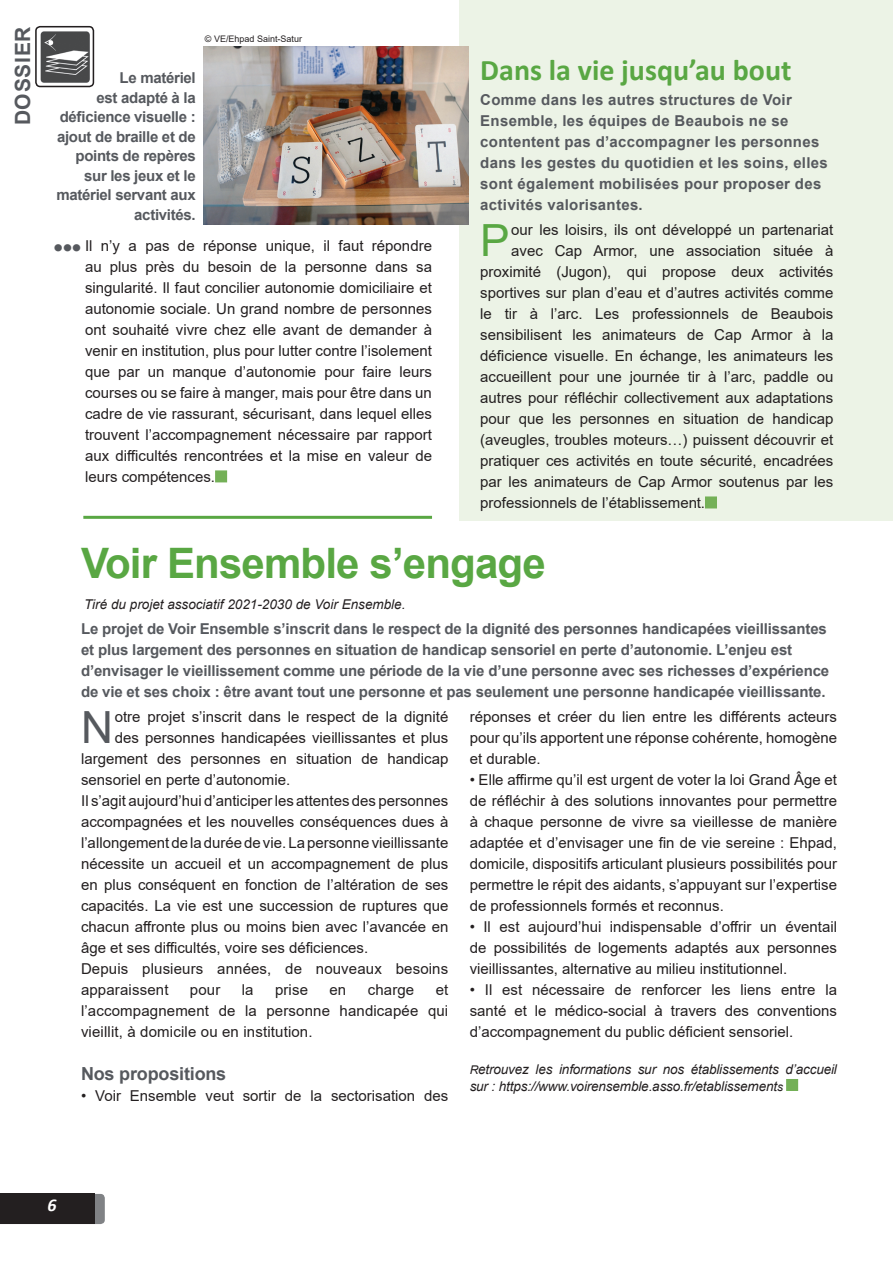
<style>
.page{position:relative;width:893px;height:1263px;background:#fff}
.page>*{position:absolute;margin:0;border:0;box-sizing:border-box;transform-origin:0 0}
.t1{font:44.4px "Arial";color:#56595e}
.t2{font:44.4px "Arial";color:#59a743}
.t3{font:700 42px "Arial";letter-spacing:-.02em;color:#59a743}
.t4{font:700 30px "Calibri";color:#59a743}
.t5{font:700 25.5px "Arial";color:#56595e}
.t6{font:700 21px "Arial";letter-spacing:.035em;color:#56595e}
.t7{font:700 18px "Arial";letter-spacing:-.01em;color:#56595e}
.t8{font:italic 700 18px "Calibri";color:#fff}
.t9{font:15px/21px "Arial";color:#231f20;text-align:justify}
.t10{font:700 15px/19.5px "Arial";letter-spacing:-.01em;color:#56595e}
.t11{font:700 15px/21px "Arial";letter-spacing:.02em;color:#56595e}
.t12{font:italic 13.5px/16.5px "Arial";letter-spacing:-.01em;color:#231f20}
.t13{font:9px "Arial";color:#231f20}
.s1{font-size:12px}
</style>
<div class="page">
<svg style="left:0;top:1194px;width:105px;height:30px"></svg>
<div style="left:0;top:1193px;width:94px;height:30px;background:#231f20"></div>
<img style="left:40px;top:31px;width:50px;height:52px">
<div style="left:35px;top:26px;width:59px;height:61px;border:2px solid #231f20;border-radius:4px"></div>
<div style="left:786px;top:1079px;width:12px;height:12px;background:#74b057;border:1px solid #74b057"></div>
<div style="left:215px;top:470px;width:12px;height:12px;background:#74b057;border:1px solid #74b057"></div>
<div style="left:459px;top:0;width:434px;height:520px;background:#ecf3e6"></div>
<div style="left:705px;top:496px;width:12px;height:12px;background:#74b057;border:1px solid #74b057"></div>
<img style="left:203px;top:46px;width:266px;height:178px">
<hr style="left:83px;top:516px;width:349px;height:3px;background:#59a743">
<h3 class="t6" style="left:8px;top:125px;width:100px;rotate:-90deg">Dossier</h3>
<p class="t13" style="left:205px;top:33px;width:99px">© VE/Ehpad Saint-Satur</p>
<p class="t10" style="left:56px;top:68px;width:141px;text-align:right">Le matériel<br>est adapté à la déficience visuelle : ajout de braille et de points de repères sur les jeux et le matériel servant aux activités.</p>
<p class="t9" style="left:85px;top:236px;width:348px">Il n’y a pas de réponse unique, il faut répondre au plus près du besoin de la personne dans sa singularité. Il faut concilier autonomie domiciliaire et autonomie sociale. Un grand nombre de personnes ont souhaité vivre chez elle avant de demander à venir en institution, plus pour lutter contre l’isolement que par un manque d’autonomie pour faire leurs courses ou se faire à manger, mais pour être dans un cadre de vie rassurant, sécurisant, dans lequel elles trouvent l’accompagnement nécessaire par rapport aux difficultés rencontrées et la mise en valeur de leurs compétences.</p>
<h3 class="t5" style="left:81px;top:266px;width:29px;rotate:-180deg">•••</h3>
<h3 class="t4" style="left:480px;top:49px;width:313px">Dans la vie jusqu’au bout</h3>
<p class="t11" style="left:480px;top:90px;width:349px">Comme dans les autres structures de Voir Ensemble, les équipes de Beaubois ne se contentent pas d’accompagner les personnes dans les gestes du quotidien et les soins, elles sont également mobilisées pour proposer des activités valorisantes.</p>
<h1 class="t2" style="left:480px;top:210px;width:31px">P</h1>
<p class="t9" style="left:511px;top:220px;width:324px">our les loisirs, ils ont développé un partenariat</p>
<p class="t9" style="left:511px;top:241px;width:324px">avec Cap Armor, une association située à</p>
<p class="t9" style="left:480px;top:262px;width:355px">proximité (Jugon), qui propose deux activités</p>
<p class="t9" style="left:480px;top:283px;width:355px">sportives sur plan d’eau et d’autres activités comme</p>
<p class="t9" style="left:480px;top:304px;width:355px">le tir à l’arc. Les professionnels de Beaubois</p>
<p class="t9" style="left:480px;top:325px;width:355px">sensibilisent les animateurs de Cap Armor à la</p>
<p class="t9" style="left:480px;top:346px;width:355px">déficience visuelle. En échange, les animateurs les</p>
<p class="t9" style="left:480px;top:367px;width:355px">accueillent pour une journée tir à l’arc, paddle ou</p>
<p class="t9" style="left:480px;top:388px;width:355px">autres pour réfléchir collectivement aux adaptations</p>
<p class="t9" style="left:480px;top:409px;width:355px">pour que les personnes en situation de handicap</p>
<p class="t9" style="left:480px;top:430px;width:355px">(aveugles, troubles moteurs…) puissent découvrir et</p>
<p class="t9" style="left:480px;top:451px;width:355px">pratiquer ces activités en toute sécurité, encadrées</p>
<p class="t9" style="left:480px;top:472px;width:355px">par les animateurs de Cap Armor soutenus par les</p>
<p class="t9" style="left:480px;top:493px;width:226px">professionnels de l’établissement.</p>
<h2 class="t3" style="left:81px;top:534px;width:466px">Voir Ensemble s’engage</h2>
<p class="t10" style="left:81px;top:618px;width:750px;line-height:21px">Le projet de Voir Ensemble s’inscrit dans le respect de la dignité des personnes handicapées vieillissantes et plus largement des personnes en situation de handicap sensoriel en perte d’autonomie. L’enjeu est d’envisager le vieillissement comme une période de la vie d’une personne avec ses richesses d’expérience de vie et ses choix : être avant tout une personne et pas seulement une personne handicapée vieillissante.</p>
<p class="t12" style="left:84px;top:596px;width:323px">Tiré du projet associatif 2021-2030 de Voir Ensemble.</p>
<h1 class="t1" style="left:81px;top:697px;width:34px">N</h1>
<p class="t9" style="left:115px;top:706px;width:335px">otre projet s’inscrit dans le respect de la dignité</p>
<p class="t9" style="left:115px;top:727px;width:335px">des personnes handicapées vieillissantes et plus</p>
<p class="t9" style="left:81px;top:748px;width:369px">largement des personnes en situation de handicap</p>
<p class="t9" style="left:81px;top:769px;width:211px">sensoriel en perte d’autonomie.</p>
<p class="t9" style="left:81px;top:790px;width:369px">Il s’agit aujourd’hui d’anticiper les attentes des personnes</p>
<p class="t9" style="left:81px;top:811px;width:369px">accompagnées et les nouvelles conséquences dues à</p>
<p class="t9" style="left:81px;top:832px;width:369px">l’allongement de la durée de vie. La personne vieillissante</p>
<p class="t9" style="left:81px;top:853px;width:369px">nécessite un accueil et un accompagnement de plus</p>
<p class="t9" style="left:81px;top:874px;width:369px">en plus conséquent en fonction de l’altération de ses</p>
<p class="t9" style="left:81px;top:895px;width:369px">capacités. La vie est une succession de ruptures que</p>
<p class="t9" style="left:81px;top:916px;width:369px">chacun affronte plus ou moins bien avec l’avancée en</p>
<p class="t9" style="left:81px;top:937px;width:289px">âge et ses difficultés, voire ses déficiences.</p>
<p class="t9" style="left:81px;top:958px;width:369px">Depuis plusieurs années, de nouveaux besoins</p>
<p class="t9" style="left:81px;top:979px;width:89px">apparaissent</p>
<p class="t9" style="left:190px;top:979px;width:32px">pour</p>
<p class="t9" style="left:242px;top:979px;width:13px">la</p>
<p class="t9" style="left:275px;top:979px;width:35px">prise</p>
<p class="t9" style="left:329px;top:979px;width:18px">en</p>
<p class="t9" style="left:368px;top:979px;width:48px">charge</p>
<p class="t9" style="left:81px;top:979px;width:369px;text-indent:355px">et l’accompagnement de la personne handicapée qui vieillit, à domicile ou en institution.</p>
<p class="t7" style="left:81px;top:1061px;width:147px">Nos propositions</p>
<p class="t9" style="left:81px;top:1085px;width:369px">• Voir Ensemble veut sortir de la sectorisation des</p>
<p class="t9" style="left:470px;top:706px;width:369px">réponses et créer du lien entre les différents acteurs pour qu’ils apportent une réponse cohérente, homogène et durable.</p>
<p class="t9" style="left:470px;top:769px;width:369px">• Elle affirme qu’il est urgent de voter la loi Grand Âge et de réfléchir à des solutions innovantes pour permettre à chaque personne de vivre sa vieillesse de manière adaptée et d’envisager une fin de vie sereine : Ehpad, domicile, dispositifs articulant plusieurs possibilités pour permettre le répit des aidants, s’appuyant sur l’expertise de professionnels formés et reconnus.</p>
<p class="t9" style="left:470px;top:916px;width:369px">• Il est aujourd’hui indispensable d’offrir un éventail de possibilités de logements adaptés aux personnes vieillissantes, alternative au milieu institutionnel.</p>
<p class="t9" style="left:470px;top:979px;width:369px">• Il est nécessaire de renforcer les liens entre la santé et le médico-social à travers des conventions d’accompagnement du public déficient sensoriel.</p>
<p class="t12" style="left:470px;top:1062px;width:369px"><span class="s1">R</span>etrouvez les informations sur nos établissements d’accueil sur : https://www.voirensemble.asso.fr/etablissement<span class="s1">s</span></p>
<p class="t8" style="left:48px;top:1192px;width:11px">6</p>
</div>
